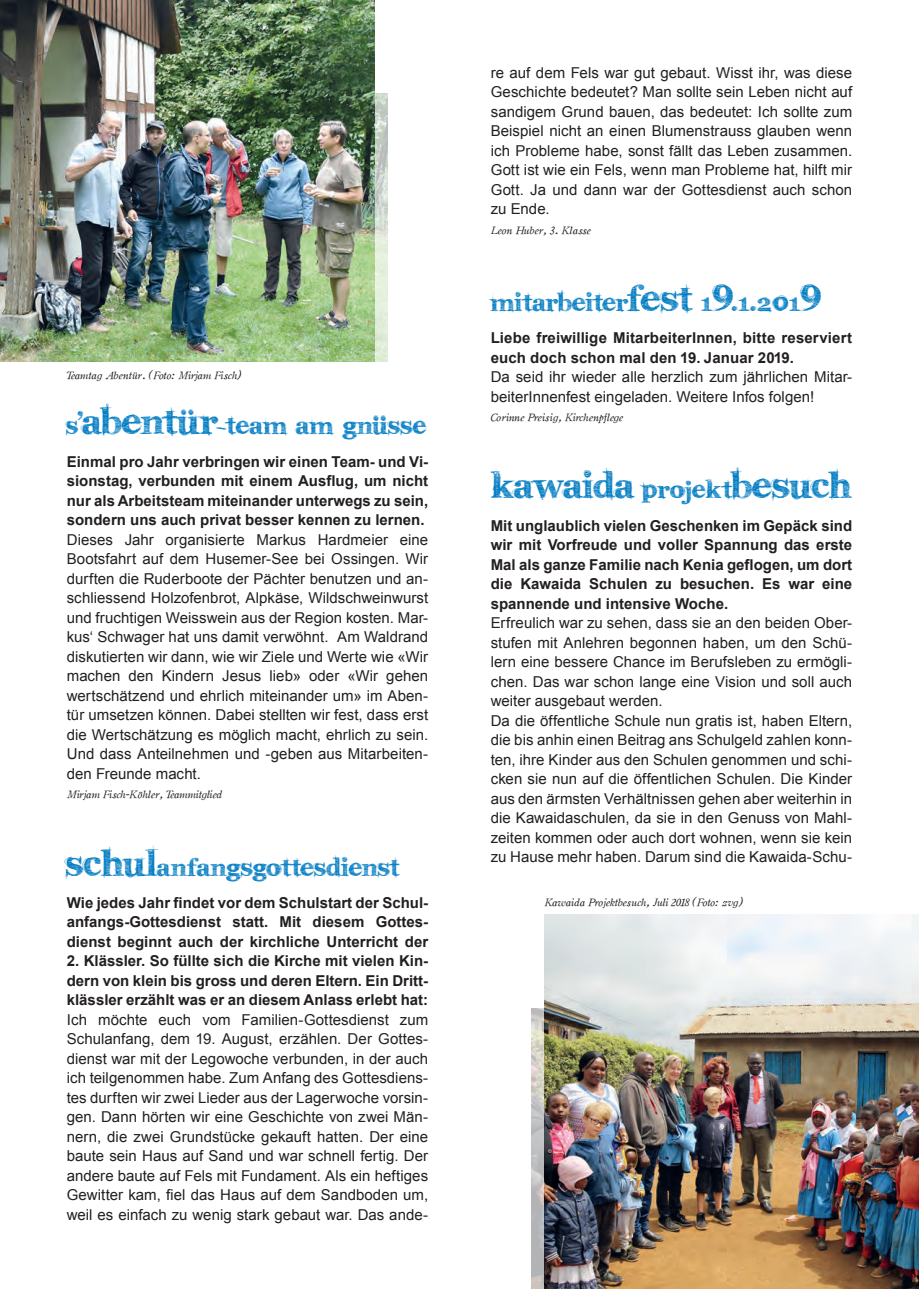
<style>
.page{position:relative;width:919px;height:1289px;background:#fff}
.page>*{position:absolute;margin:0;border:0;box-sizing:border-box;transform-origin:0 0}
.t1{font:48px "karabin E.";color:#007cc2}
.t2{font:33px "karabin E.";color:#007cc2}
.t3{font:15px/19.5px "Arial";letter-spacing:.005em;color:#231f20;text-align:justify}
.t4{font:700 15px/19.5px "Arial";color:#231f20;text-align:justify}
.t5{font:10.5px "Oldstyle Italic HPLHS";letter-spacing:-.02em;color:#231f20}
.s1{font-size:48px}
.s2{font-size:33px}
</style>
<div class="page">
<img style="left:0;top:0;width:374px;height:361px">
<img style="left:374px;top:94px;width:13px;height:267px">
<img style="left:544px;top:914px;width:374px;height:374px">
<img style="left:531px;top:1008px;width:13px;height:280px">
<p class="t5" style="left:67px;top:368px;width:176px">Teamtag Abentür. (Foto: Mirjam Fisch)</p>
<h2 class="t2" style="left:67px;top:407px;width:361px">s<span class="s1">abentur</span>-Team am gnusse</h2>
<p class="t4" style="left:67px;top:452px;width:363px">Einmal pro Jahr verbringen wir einen Team- und Vi&shy;sionstag, verbunden mit einem Ausflug, um nicht nur als Arbeitsteam miteinander unterwegs zu sein, sondern uns auch privat besser kennen zu lernen.</p>
<p class="t3" style="left:67px;top:530px;width:363px">Dieses Jahr organisierte Markus Hardmeier eine Bootsfahrt auf dem Husemer-See bei Ossingen. Wir durften die Ruderboote der Pächter benutzen und an&shy;schliessend Holzofenbrot, Alpkäse, Wildschweinwurst und fruchtigen Weisswein aus der Region kosten. Mar&shy;kus‘ Schwager hat uns damit verwöhnt. Am Waldrand diskutierten wir dann, wie wir Ziele und Werte wie «Wir machen den Kindern Jesus lieb» oder «Wir gehen wertschätzend und ehrlich miteinander um» im Aben&shy;tür umsetzen können. Dabei stellten wir fest, dass erst die Wertschätzung es möglich macht, ehrlich zu sein.<br>Und dass Anteilnehmen und -geben aus Mitarbeiten&shy;den Freunde macht.</p>
<p class="t5" style="left:67px;top:786px;width:157px">Mirjam Fisch-Köhler, Teammitglied</p>
<h2 class="t2" style="left:166px;top:415px;width:8px;rotate:-90deg">:</h2>
<h2 class="t2" style="left:78px;top:399px;width:8px">'</h2>
<h2 class="t2" style="left:358px;top:420px;width:8px;rotate:-90deg">:</h2>
<h2 class="t2" style="left:67px;top:848px;width:334px"><span class="s1">schul</span>anfangsgottesdienst</h2>
<p class="t4" style="left:67px;top:893px;width:363px">Wie jedes Jahr findet vor dem Schulstart der Schul&shy;anfangs-Gottesdienst statt. Mit diesem Gottes&shy;dienst beginnt auch der kirchliche Unterricht der</p>
<p class="t4" style="left:67px;top:951px;width:363px">2. Klässler. So füllte sich die Kirche mit vielen Kin&shy;dern von klein bis gross und deren Eltern. Ein Dritt&shy;klässler erzählt was er an diesem Anlass erlebt hat:</p>
<p class="t3" style="left:67px;top:1009px;width:363px">Ich möchte euch vom Familien-Gottesdienst zum Schulanfang, dem 19. August, erzählen. Der Gottes&shy;dienst war mit der Legowoche verbunden, in der auch ich teilgenommen habe. Zum Anfang des Gottesdiens&shy;tes durften wir zwei Lieder aus der Lagerwoche vorsin&shy;gen. Dann hörten wir eine Geschichte von zwei Män&shy;nern, die zwei Grundstücke gekauft hatten. Der eine baute sein Haus auf Sand und war schnell fertig. Der andere baute auf Fels mit Fundament. Als ein heftiges Gewitter kam, fiel das Haus auf dem Sandboden um, weil es einfach zu wenig stark gebaut war. Das ande-</p>
<p class="t3" style="left:490px;top:63px;width:363px">re auf dem Fels war gut gebaut. Wisst ihr, was diese Geschichte bedeutet? Man sollte sein Leben nicht auf sandigem Grund bauen, das bedeutet: Ich sollte zum Beispiel nicht an einen Blumenstrauss glauben wenn ich Probleme habe, sonst fällt das Leben zusammen.<br>Gott ist wie ein Fels, wenn man Probleme hat, hilft mir Gott. Ja und dann war der Gottesdienst auch schon zu Ende.</p>
<p class="t5" style="left:490px;top:222px;width:102px">Leon Huber, 3. Klasse</p>
<h2 class="t2" style="left:490px;top:284px;width:332px">mitarbeiter<span class="s1">fest</span> 1<span class="s1">9</span>.1.201<span class="s1">9</span></h2>
<p class="t4" style="left:490px;top:328px;width:363px">Liebe freiwillige MitarbeiterInnen, bitte reserviert euch doch schon mal den 19. Januar 2019.</p>
<p class="t3" style="left:490px;top:367px;width:363px">Da seid ihr wieder alle herzlich zum jährlichen Mitar&shy;beiterInnenfest eingeladen. Weitere Infos folgen!</p>
<p class="t5" style="left:490px;top:409px;width:134px">Corinne Preisig, Kirchenpflege</p>
<h1 class="t1" style="left:490px;top:459px;width:363px">kawaida <span class="s2">Projekt</span>besuch</h1>
<p class="t4" style="left:490px;top:516px;width:363px">Mit unglaublich vielen Geschenken im Gepäck sind wir mit Vorfreude und voller Spannung das erste Mal als ganze Familie nach Kenia geflogen, um dort die Kawaida Schulen zu besuchen. Es war eine spannende und intensive Woche.</p>
<p class="t3" style="left:490px;top:613px;width:363px;text-align:left">Erfreulich war zu sehen, dass sie an den beiden Ober&shy;stufen mit Anlehren begonnen haben, um den Schü&shy;lern eine bessere Chance im Berufsleben zu ermögli&shy;chen. Das war schon lange eine Vision und soll auch weiter ausgebaut werden.<br>Da die öffentliche Schule nun gratis ist, haben Eltern, die bis anhin einen Beitrag ans Schulgeld zahlen konn&shy;ten, ihre Kinder aus den Schulen genommen und schi&shy;cken sie nun auf die öffentlichen Schulen. Die Kinder aus den ärmsten Verhältnissen gehen aber weiterhin in die Kawaidaschulen, da sie in den Genuss von Mahl&shy;zeiten kommen oder auch dort wohnen, wenn sie kein zu Hause mehr haben. Darum sind die Kawaida-Schu-</p>
<p class="t5" style="left:544px;top:894px;width:199px">Kawaida Projektbesuch, Juli 2018 (Foto: zvg)</p>
</div>
